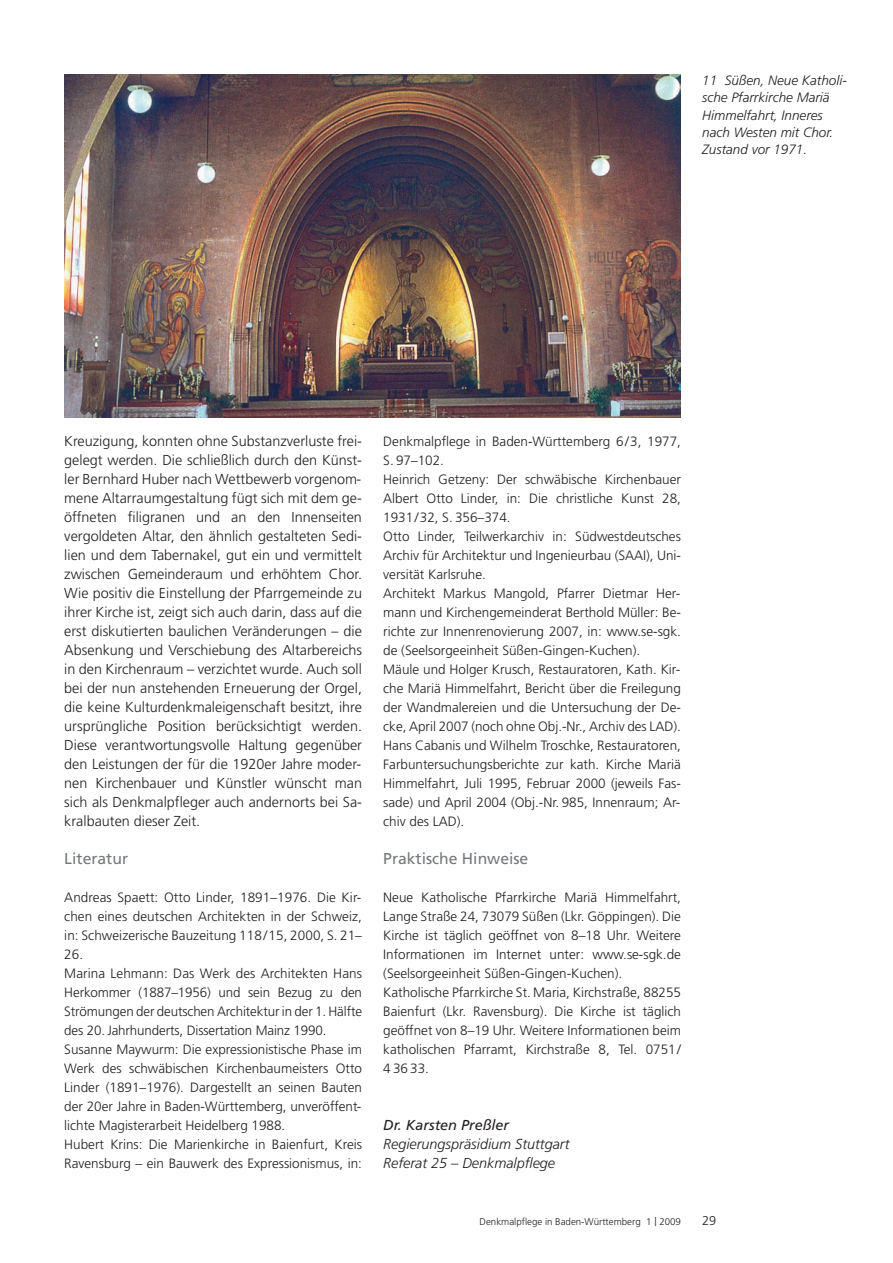
<style>
.page{position:relative;width:893px;height:1263px;background:#fff}
.page>*{position:absolute;margin:0;border:0;box-sizing:border-box;transform-origin:0 0}
.t1{font:15.75px "Frutiger";color:#76787b}
.t2{font:300 14.4px/19px "Frutiger";color:#231f20;text-align:justify}
.t3{font:italic 300 14.4px/19px "Frutiger";color:#231f20}
.t4{font:300 13.5px/19px "Frutiger";color:#231f20}
.t5{font:italic 300 13.5px/17.2px "Frutiger";color:#231f20}
.t6{font:300 12.75px "Frutiger";color:#231f20}
.t7{font:300 9.75px "Frutiger";color:#231f20}
.s1{font-weight:400}
.s2{font-size:12px}
</style>
<div class="page">
<img style="left:64px;top:75px;width:616px;height:342px">
<p class="t5" style="left:702px;top:73px;width:146px">11 Süßen, Neue Katholi&shy;sche Pfarrkirche Mariä<br>Himmelfahrt, Inneres nach Westen mit Chor.<br>Zustand vor 1971.</p>
<p class="t2" style="left:64px;top:433px;width:299px">Kreuzigung, konnten ohne Substanzverluste frei&shy;gelegt werden. Die schließlich durch den Künst&shy;ler Bernhard Huber nach Wettbewerb vorgenom&shy;mene Altarraumgestaltung fügt sich mit dem ge&shy;öffneten filigranen und an den Innenseiten vergoldeten Altar, den ähnlich gestalteten Sedi&shy;lien und dem Tabernakel, gut ein und vermittelt zwischen Gemeinderaum und erhöhtem Chor.<br>Wie positiv die Einstellung der Pfarrgemeinde zu ihrer Kirche ist, zeigt sich auch darin, dass auf die erst diskutierten baulichen Veränderungen – die Absenkung und Verschiebung des Altarbereichs in den Kirchenraum – verzichtet wurde. Auch soll bei der nun anstehenden Erneuerung der Orgel, die keine Kulturdenkmaleigenschaft besitzt, ihre ursprüngliche Position berücksichtigt werden.<br>Diese verantwortungsvolle Haltung gegenüber den Leistungen der für die 1920er Jahre moder&shy;nen Kirchenbauer und Künstler wünscht man sich als Denkmalpfleger auch andernorts bei Sa&shy;kralbauten dieser Zeit.</p>
<p class="t1" style="left:64px;top:852px;width:65px">Literatur</p>
<p class="t4" style="left:64px;top:889px;width:299px">Andreas Spaett: Otto Linder, 1891–1976. Die Kir&shy;chen eines deutschen Architekten in der Schweiz, in: Schweizerische Bauzeitung 118/15, 2000, S. 21– 26.<br>Marina Lehmann: Das Werk des Architekten Hans Herkommer (1887–1956) und sein Bezug zu den Strömungen der deutschen Architektur in der 1. Hälfte des 20. Jahrhunderts, Dissertation Mainz 1990.<br>Susanne Maywurm: Die expressionistische Phase im Werk des schwäbischen Kirchenbaumeisters Otto Linder (1891–1976). Dargestellt an seinen Bauten der 20er Jahre in Baden-Württemberg, unveröffent&shy;lichte Magisterarbeit Heidelberg 1988.<br>Hubert Krins: Die Marienkirche in Baienfurt, Kreis Ravensburg – ein Bauwerk des Expressionismus, in:</p>
<p class="t4" style="left:383px;top:433px;width:299px">Denk malpflege in Baden-Württemberg 6/3, 1977, S. 97–102.<br>Heinrich Getzeny: Der schwäbische Kirchenbauer Albert Otto Linder, in: Die christliche Kunst 28, 1931/32, S. 356–374.<br>Otto Linder, Teilwerkarchiv in: Südwestdeutsches Archiv für Architektur und Ingenieurbau (SAAI), Uni&shy;versität Karlsruhe.<br>Architekt Markus Mangold, Pfarrer Dietmar Her&shy;mann und Kirchengemeinderat Berthold Müller: Be&shy;richte zur Innenrenovierung 2007, in: www.se-sgk. de (Seelsorgeeinheit Süßen-Gingen-Kuchen).<br>Mäule und Holger Krusch, Restauratoren, Kath. Kir&shy;che Mariä Himmelfahrt, Bericht über die Freilegung der Wandmalereien und die Untersuchung der De&shy;cke, April 2007 (noch ohne Obj.-Nr., Archiv des LAD).<br>Hans Cabanis und Wilhelm Troschke, Restauratoren, Farbuntersuchungsberichte zur kath. Kirche Mariä Himmelfahrt, Juli 1995, Februar 2000 (jeweils Fas&shy;sade) und April 2004 (Obj.-Nr. 985, Innenraum; Ar&shy;chiv des LAD).</p>
<p class="t1" style="left:383px;top:852px;width:147px">Praktische Hinweise</p>
<p class="t4" style="left:383px;top:889px;width:299px">Neue Katholische Pfarrkirche Mariä Himmelfahrt, Lange Straße 24, 73079 Süßen (Lkr. Göppingen). Die Kirche ist täglich geöffnet von 8–18 Uhr. Weitere Informationen im Internet unter: www.se-sgk.de (Seelsorgeeinheit Süßen-Gingen-Kuchen).<br>Katholische Pfarrkirche St. Maria, Kirchstraße, 88255<br>Baienfurt (Lkr. Ravensburg). Die Kirche ist täglich geöffnet von 8–19 Uhr. Weitere Informationen beim katholischen Pfarramt, Kirchstraße 8, Tel. 0751/ 4 36 33.</p>
<p class="t3" style="left:383px;top:1116px;width:188px"><span class="s1">Dr. Karsten Preßler<br></span>Regierungspräsidium Stuttgart<br>Referat 25 – Denkmalpflege</p>
<p class="t7" style="left:479px;top:1217px;width:203px">Denkmalpflege in Baden-Württemberg 1 <span class="s2">|</span> 2009</p>
<p class="t6" style="left:702px;top:1215px;width:16px">29</p>
</div>
